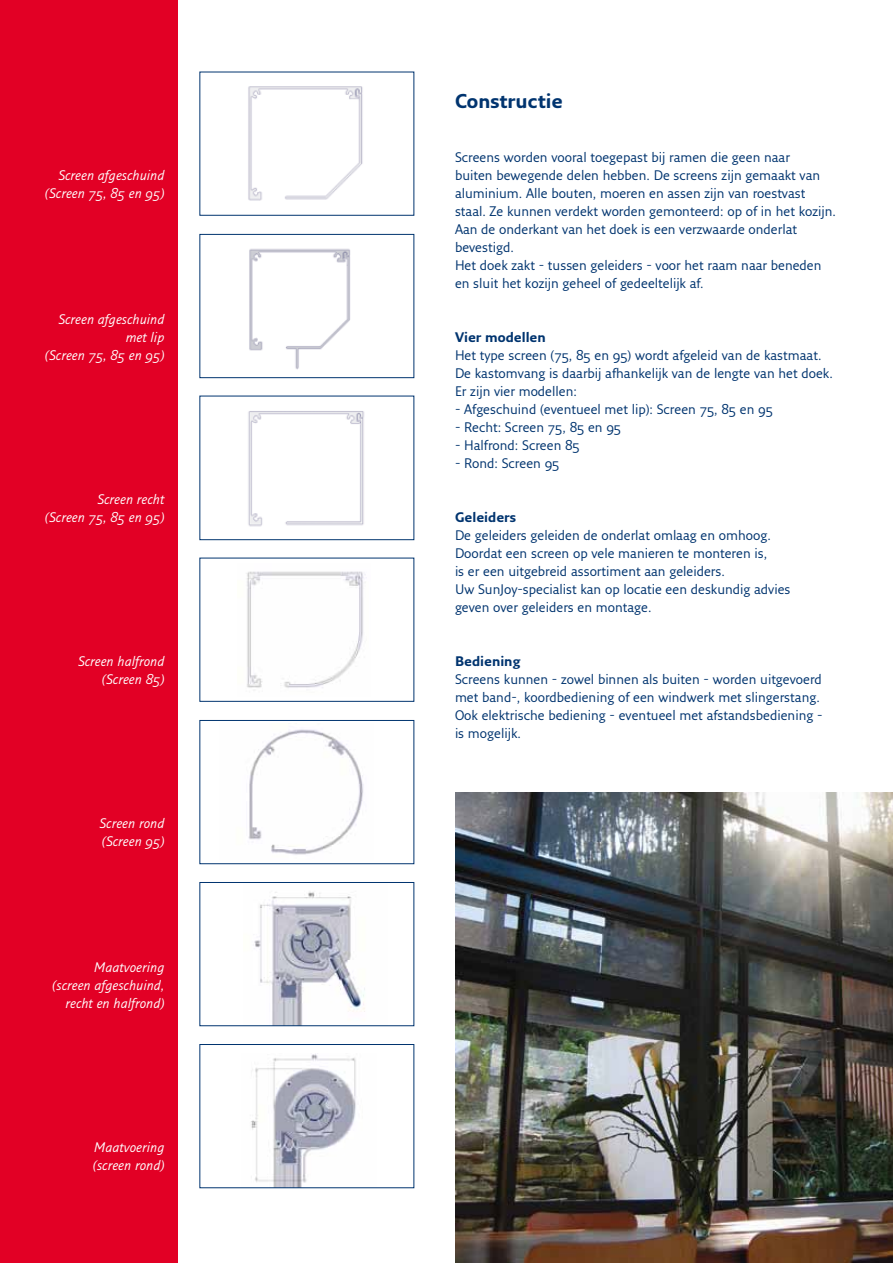
<style>
.page{position:relative;width:893px;height:1263px;background:#fff}
.page>*{position:absolute;margin:0;border:0;box-sizing:border-box;transform-origin:0 0}
.t1{font:700 19.5px "Fresco Sans";color:#00346f}
.t2{font:13.5px/18px "Fresco Sans";color:#00346f}
.t3{font:italic 13.5px/18px "Fresco Sans";color:#fff;text-align:right}
.t4{font:700 13.5px "Fresco Sans";color:#00346f}
</style>
<div class="page">
<img style="left:455px;top:792px;width:438px;height:471px">
<div style="left:0;top:0;width:177px;height:1263px;background:#e20025"></div>
<img style="left:254px;top:891px;width:111px;height:133px">
<div style="left:199px;top:882px;width:215px;height:144px;border:1px solid #00346f"></div>
<img style="left:251px;top:1054px;width:105px;height:132px">
<div style="left:199px;top:1044px;width:215px;height:144px;border:1px solid #00346f"></div>
<img style="left:248px;top:729px;width:116px;height:126px">
<div style="left:199px;top:720px;width:215px;height:144px;border:1px solid #00346f"></div>
<img style="left:248px;top:86px;width:115px;height:115px">
<div style="left:199px;top:72px;width:215px;height:144px;border:1px solid #00346f"></div>
<img style="left:248px;top:411px;width:116px;height:116px">
<div style="left:199px;top:396px;width:215px;height:144px;border:1px solid #00346f"></div>
<img style="left:246px;top:571px;width:121px;height:117px">
<div style="left:199px;top:558px;width:215px;height:144px;border:1px solid #00346f"></div>
<img style="left:249px;top:248px;width:102px;height:122px">
<div style="left:199px;top:234px;width:215px;height:144px;border:1px solid #00346f"></div>
<p class="t3" style="left:45px;top:166px;width:121px">Screen afgeschuind (Screen 75, 85 en 95)</p>
<p class="t3" style="left:45px;top:310px;width:121px">Screen afgeschuind met lip<br>(Screen 75, 85 en 95)</p>
<p class="t3" style="left:45px;top:490px;width:121px">Screen recht<br>(Screen 75, 85 en 95)</p>
<p class="t3" style="left:78px;top:652px;width:88px">Screen halfrond (Screen 85)</p>
<p class="t3" style="left:100px;top:814px;width:66px;text-align:left">Screen rond (Screen 95)</p>
<p class="t3" style="left:53px;top:958px;width:113px">Maatvoering<br>(screen afgeschuind, recht en halfrond)</p>
<p class="t3" style="left:93px;top:1138px;width:73px;text-align:left">Maatvoering (screen rond)</p>
<h1 class="t1" style="left:455px;top:89px;width:109px">Constructie</h1>
<p class="t2" style="left:455px;top:148px;width:382px">Screens worden vooral toegepast bij ramen die geen naar<br>buiten bewegende delen hebben. De screens zijn gemaakt van aluminium. Alle bouten, moeren en assen zijn van roestvast staal. Ze kunnen verdekt worden gemonteerd: op of in het kozijn.<br>Aan de onderkant van het doek is een verzwaarde onderlat bevestigd.<br>Het doek zakt - tussen geleiders - voor het raam naar beneden en sluit het kozijn geheel of gedeeltelijk af.</p>
<p class="t4" style="left:455px;top:329px;width:92px">Vier modellen</p>
<p class="t2" style="left:455px;top:346px;width:379px">Het type screen (75, 85 en 95) wordt afgeleid van de kastmaat.<br>De kastomvang is daarbij afhankelijk van de lengte van het doek.<br>Er zijn vier modellen:</p>
<p class="t2" style="left:455px;top:400px;width:319px">- Afgeschuind (eventueel met lip): Screen 75, 85 en 95</p>
<p class="t2" style="left:455px;top:418px;width:168px">- Recht: Screen 75, 85 en 95</p>
<p class="t2" style="left:455px;top:436px;width:126px">- Halfrond: Screen 85</p>
<p class="t2" style="left:455px;top:454px;width:106px">- Rond: Screen 95</p>
<p class="t4" style="left:455px;top:509px;width:63px">Geleiders</p>
<p class="t2" style="left:455px;top:526px;width:337px">De geleiders geleiden de onderlat omlaag en omhoog.<br>Doordat een screen op vele manieren te monteren is,<br>is er een uitgebreid assortiment aan geleiders.<br>Uw SunJoy-specialist kan op locatie een deskundig advies geven over geleiders en montage.</p>
<p class="t4" style="left:455px;top:653px;width:67px">Bediening</p>
<p class="t2" style="left:455px;top:670px;width:369px">Screens kunnen - zowel binnen als buiten - worden uitgevoerd met band-, koordbediening of een windwerk met slingerstang.<br>Ook elektrische bediening - eventueel met afstandsbediening - is mogelijk.</p>
</div>
